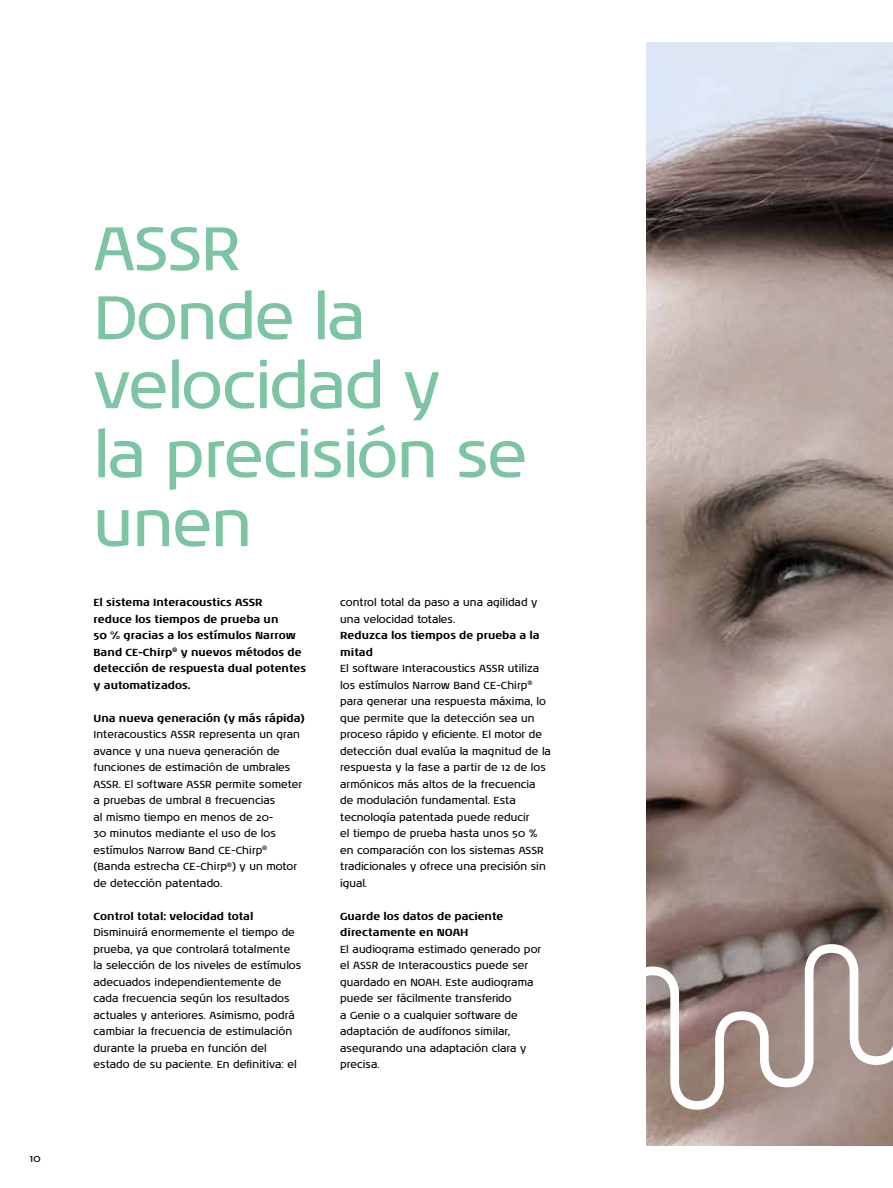
<style>
.page{position:relative;width:893px;height:1188px;background:#fff}
.page>*{position:absolute;margin:0;border:0;box-sizing:border-box;transform-origin:0 0}
.t1{font:63px/69px "Noa LT Pro";letter-spacing:-.02em;color:#7dc4a3}
.t2{font:10.5px/16.5px "Noa LT Pro";color:#000}
.t3{font:700 10.5px/16.5px "Noa LT Pro";color:#000}
</style>
<div class="page">
<img style="left:646px;top:43px;width:247px;height:1102px">
<svg style="left:646px;top:942px;width:247px;height:170px;background:#a79690"></svg>
<p class="t2" style="left:30px;top:1150px;width:12px">10</p>
<h1 class="t1" style="left:94px;top:212px;width:435px">ASSR<br>Donde la velocidad y<br>la precisión se unen</h1>
<p class="t3" style="left:94px;top:594px;width:214px">El sistema Interacoustics ASSR<br>reduce los tiempos de prueba un<br>50 % gracias a los estímulos Narrow<br>Band CE-Chirp<sup>®</sup> y nuevos métodos de detección de respuesta dual potentes y automatizados.</p>
<p class="t3" style="left:94px;top:709px;width:213px">Una nueva generación (y más rápida)</p>
<p class="t2" style="left:94px;top:726px;width:210px">Interacoustics ASSR representa un gran avance y una nueva generación de funciones de estimación de umbrales ASSR. El software ASSR permite someter a pruebas de umbral 8 frecuencias<br>al mismo tiempo en menos de 20-<br>30 minutos mediante el uso de los estímulos Narrow Band CE-Chirp<sup>® </sup>(Banda estrecha CE-Chirp<sup>®</sup>) y un motor de detección patentado.</p>
<p class="t3" style="left:94px;top:907px;width:162px">Control total: velocidad total</p>
<p class="t2" style="left:94px;top:924px;width:209px">Disminuirá enormemente el tiempo de prueba, ya que controlará totalmente la selección de los niveles de estímulos adecuados independientemente de cada frecuencia según los resultados actuales y anteriores. Asimismo, podrá cambiar la frecuencia de estimulación durante la prueba en función del estado de su paciente. En definitiva: el</p>
<p class="t2" style="left:340px;top:594px;width:199px">control total da paso a una agilidad y una velocidad totales.</p>
<p class="t3" style="left:340px;top:627px;width:201px">Reduzca los tiempos de prueba a la mitad</p>
<p class="t2" style="left:340px;top:660px;width:212px">El software Interacoustics ASSR utiliza los estímulos Narrow Band CE-Chirp<sup>® </sup>para generar una respuesta máxima, lo que permite que la detección sea un proceso rápido y eficiente. El motor de detección dual evalúa la magnitud de la respuesta y la fase a partir de 12 de los armónicos más altos de la frecuencia de modulación fundamental. Esta tecnología patentada puede reducir<br>el tiempo de prueba hasta unos 50 % en comparación con los sistemas ASSR tradicionales y ofrece una precisión sin igual.</p>
<p class="t3" style="left:340px;top:907px;width:165px">Guarde los datos de paciente directamente en NOAH</p>
<p class="t2" style="left:340px;top:941px;width:203px">El audiograma estimado generado por el ASSR de Interacoustics puede ser guardado en NOAH. Este audiograma puede ser fácilmente transferido<br>a Genie o a cualquier software de adaptación de audífonos similar, asegurando una adaptación clara y precisa.</p>
</div>
